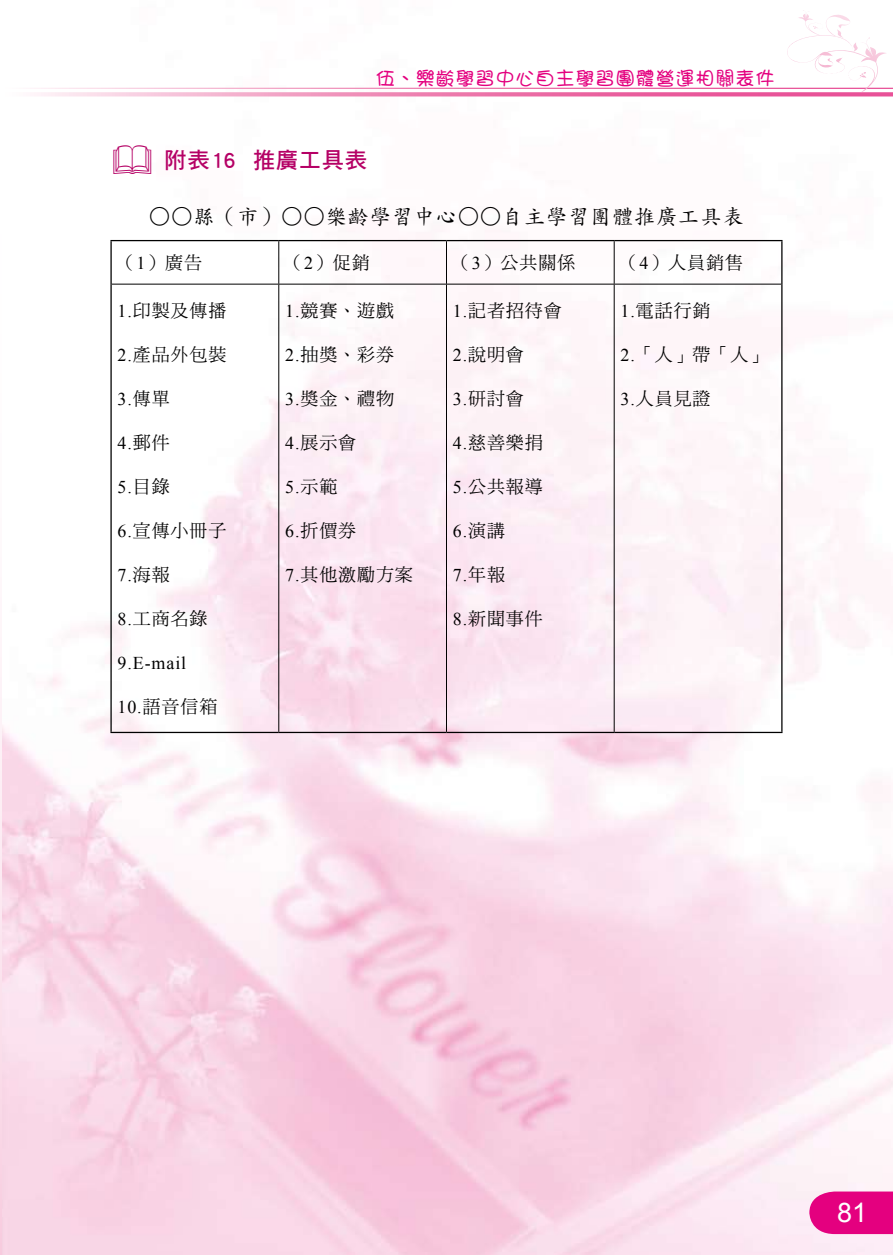
<style>
.page{position:relative;width:893px;height:1255px;background:#fff}
.page>*{position:absolute;margin:0;border:0;box-sizing:border-box;transform-origin:0 0}
.t1{font:27px "Arial";color:#fff}
.t2{font:22.5px "DF Hei Std W7";letter-spacing:.025em;color:#b50065}
.t3{font:21px "DF Kai Shu Std W5";letter-spacing:.05em;color:#000}
.t4{font:19.5px "DF Girl W5 HK BF";letter-spacing:.025em;color:#e4007f}
.t5{font:18px "DF Ming Std W5";letter-spacing:.05em;color:#000}
.t6{font:18px "Times New Roman";color:#000}
.s1{font-family:"Times New Roman"}
.s2{font-family:"DF Ming Std W5"}
</style>
<div class="page">
<img style="left:1px;top:87px;width:892px;height:1167px">
<svg style="left:0;top:657px;width:1px;height:597px"></svg>
<svg style="left:809px;top:1191px;width:84px;height:42px;background:#e51187"></svg>
<svg style="left:1px;top:87px;width:1px;height:64px"></svg>
<svg style="left:1px;top:92px;width:892px;height:4px;background:#ef92bc"></svg>
<hr style="left:1px;top:88px;width:892px;height:1px;background:#fff">
<svg style="left:784px;top:10px;width:103px;height:83px"></svg>
<hr style="left:278px;top:241px;width:1px;height:43px;background:#000">
<hr style="left:446px;top:241px;width:1px;height:43px;background:#000">
<hr style="left:614px;top:241px;width:1px;height:43px;background:#000">
<hr style="left:112px;top:284px;width:167px;height:1px;background:#000">
<hr style="left:279px;top:284px;width:167px;height:1px;background:#000">
<hr style="left:278px;top:284px;width:1px;height:447px;background:#000">
<hr style="left:446px;top:284px;width:168px;height:1px;background:#000">
<hr style="left:446px;top:284px;width:1px;height:447px;background:#000">
<hr style="left:614px;top:284px;width:167px;height:1px;background:#000">
<hr style="left:614px;top:284px;width:1px;height:447px;background:#000">
<hr style="left:110px;top:240px;width:169px;height:1px;background:#000">
<hr style="left:110px;top:241px;width:2px;height:43px;background:#000">
<hr style="left:279px;top:240px;width:167px;height:1px;background:#000">
<hr style="left:446px;top:240px;width:168px;height:1px;background:#000">
<hr style="left:614px;top:240px;width:168px;height:1px;background:#000">
<hr style="left:781px;top:241px;width:1px;height:43px;background:#000">
<hr style="left:110px;top:284px;width:2px;height:447px;background:#000">
<hr style="left:781px;top:284px;width:1px;height:447px;background:#000">
<hr style="left:110px;top:731px;width:169px;height:2px;background:#000">
<hr style="left:279px;top:731px;width:167px;height:2px;background:#000">
<hr style="left:446px;top:731px;width:168px;height:2px;background:#000">
<hr style="left:614px;top:731px;width:168px;height:2px;background:#000">
<svg style="left:114px;top:145px;width:37px;height:29px"></svg>
<p class="t4" style="left:376px;top:68px;width:401px">伍、樂齡學習中心自主學習團體營運相關表件</p>
<p class="t2" style="left:165px;top:148px;width:204px">附表16 推廣工具表</p>
<p class="t3" style="left:149px;top:205px;width:596px">○○縣（市）○○樂齡學習中心○○自主學習團體推廣工具表</p>
<p class="t5" style="left:117px;top:253px;width:86px">（<span class="s1">1</span>）廣告</p>
<p class="t5" style="left:285px;top:253px;width:86px">（<span class="s1">2</span>）促銷</p>
<p class="t5" style="left:453px;top:253px;width:124px">（<span class="s1">3</span>）公共關係</p>
<p class="t5" style="left:621px;top:253px;width:124px">（<span class="s1">4</span>）人員銷售</p>
<p class="t5" style="left:117px;top:300px;width:110px"><span class="s1">1.</span>印製及傳播</p>
<p class="t5" style="left:117px;top:344px;width:110px"><span class="s1">2.</span>產品外包裝</p>
<p class="t6" style="left:117px;top:386px;width:54px">3.<span class="s2">傳單</span></p>
<p class="t6" style="left:117px;top:430px;width:54px">4.<span class="s2">郵件</span></p>
<p class="t6" style="left:117px;top:474px;width:54px">5.<span class="s2">目錄</span></p>
<p class="t5" style="left:117px;top:520px;width:110px"><span class="s1">6.</span>宣傳小冊子</p>
<p class="t6" style="left:117px;top:562px;width:54px">7.<span class="s2">海報</span></p>
<p class="t5" style="left:117px;top:608px;width:91px"><span class="s1">8.</span>工商名錄</p>
<p class="t6" style="left:117px;top:650px;width:70px">9.E-mail</p>
<p class="t5" style="left:117px;top:696px;width:101px"><span class="s1">10.</span>語音信箱</p>
<p class="t5" style="left:285px;top:300px;width:110px"><span class="s1">1.</span>競賽、遊戲</p>
<p class="t5" style="left:285px;top:344px;width:110px"><span class="s1">2.</span>抽獎、彩券</p>
<p class="t5" style="left:285px;top:388px;width:110px"><span class="s1">3.</span>獎金、禮物</p>
<p class="t5" style="left:285px;top:432px;width:73px"><span class="s1">4.</span>展示會</p>
<p class="t6" style="left:285px;top:474px;width:54px">5.<span class="s2">示範</span></p>
<p class="t5" style="left:285px;top:520px;width:73px"><span class="s1">6.</span>折價券</p>
<p class="t5" style="left:285px;top:564px;width:129px"><span class="s1">7.</span>其他激勵方案</p>
<p class="t5" style="left:453px;top:300px;width:110px"><span class="s1">1.</span>記者招待會</p>
<p class="t5" style="left:453px;top:344px;width:73px"><span class="s1">2.</span>說明會</p>
<p class="t5" style="left:453px;top:388px;width:73px"><span class="s1">3.</span>研討會</p>
<p class="t5" style="left:453px;top:432px;width:91px"><span class="s1">4.</span>慈善樂捐</p>
<p class="t5" style="left:453px;top:476px;width:91px"><span class="s1">5.</span>公共報導</p>
<p class="t6" style="left:453px;top:518px;width:54px">6.<span class="s2">演講</span></p>
<p class="t6" style="left:453px;top:562px;width:54px">7.<span class="s2">年報</span></p>
<p class="t5" style="left:453px;top:608px;width:91px"><span class="s1">8.</span>新聞事件</p>
<p class="t5" style="left:621px;top:300px;width:91px"><span class="s1">1.</span>電話行銷</p>
<p class="t5" style="left:621px;top:344px;width:148px"><span class="s1">2.</span>「人」帶「人」</p>
<p class="t5" style="left:621px;top:388px;width:91px"><span class="s1">3.</span>人員見證</p>
<h1 class="t1" style="left:837px;top:1194px;width:32px">81</h1>
</div>
